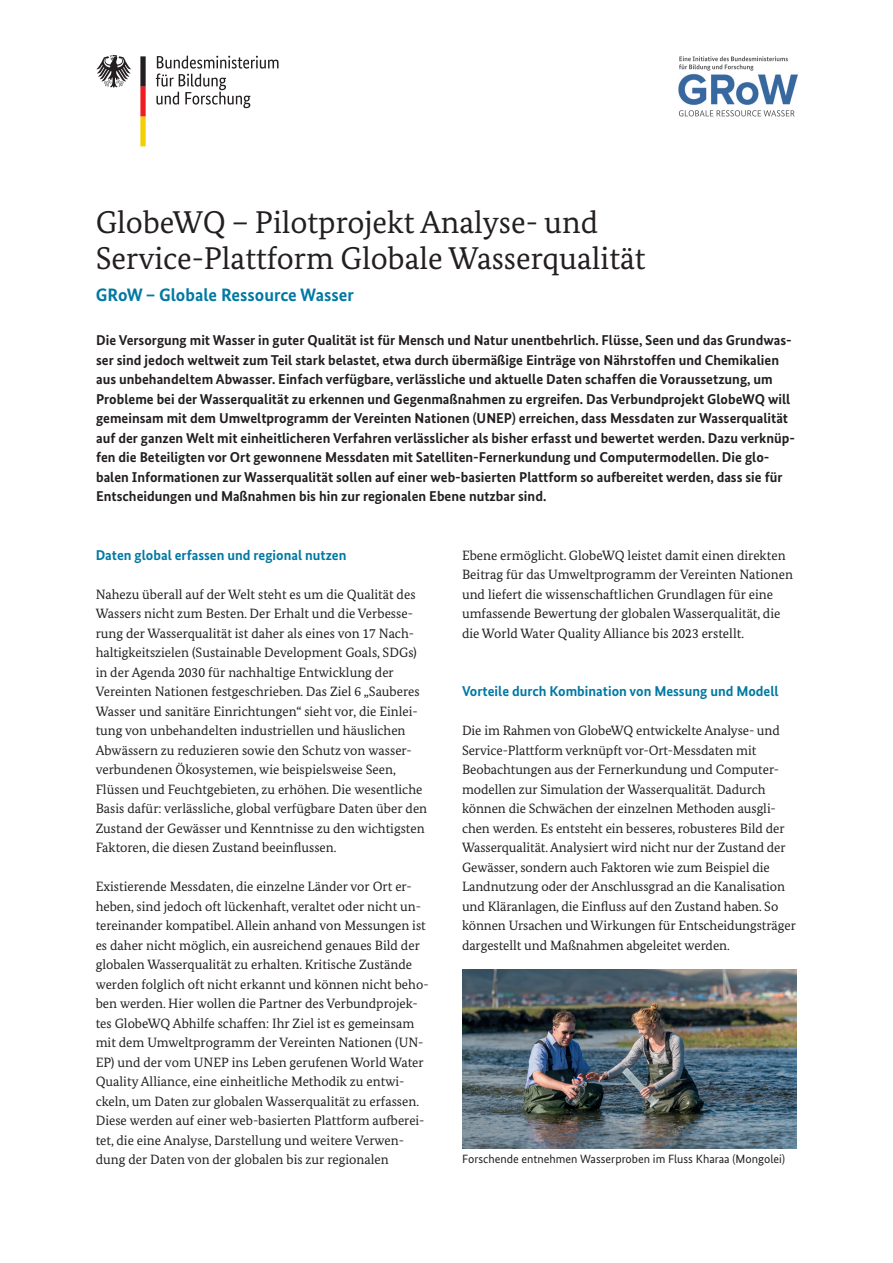
<style>
.page{position:relative;width:893px;height:1263px;background:#fff}
.page>*{position:absolute;margin:0;border:0;box-sizing:border-box;transform-origin:0 0}
.Headline{font:31.5px/36px "Bundes Serif";color:#231f20}
.Headline-2{font:700 18px "Bundes Sans";color:#0079a3}
.Vorspann{font:700 14.25px/19.5px "Bundes Sans";color:#231f20}
.Zwischentitel{font:700 14.25px "Bundes Sans";color:#0079a3}
.Fließtext{font:13.5px/19.5px "Bundes Serif";color:#231f20}
.Abb{font:12px "Bundes Sans";color:#231f20}
</style>
<div class="page">
<svg style="left:156px;top:56px;width:122px;height:52px"></svg>
<svg style="left:96px;top:55px;width:35px;height:33px"></svg>
<svg style="left:140px;top:56px;width:6px;height:90px"></svg>
<img style="left:462px;top:969px;width:335px;height:179px">
<svg style="left:679px;top:110px;width:116px;height:6px"></svg>
<svg style="left:679px;top:56px;width:109px;height:15px"></svg>
<img style="left:678px;top:73px;width:120px;height:32px">
<h1 class="Headline" style="left:96px;top:204px;width:551px">GlobeWQ – Pilotprojekt Analyse- und<br>Service-Plattform Globale Wasserqualität</h1>
<h1 class="Headline-2" style="left:96px;top:284px;width:260px">GRoW – Globale Ressource Wasser</h1>
<p class="Vorspann" style="left:96px;top:330px;width:700px">Die Versorgung mit Wasser in guter Qualität ist für Mensch und Natur unentbehrlich. Flüsse, Seen und das Grundwas&shy;ser sind jedoch weltweit zum Teil stark belastet, etwa durch übermäßige Einträge von Nährstoffen und Chemikalien aus unbehandeltem Abwasser. Einfach verfügbare, verlässliche und aktuelle Daten schaffen die Voraussetzung, um Probleme bei der Wasserqualität zu erkennen und Gegenmaßnahmen zu ergreifen. Das Verbundprojekt GlobeWQ will gemeinsam mit dem Umweltprogramm der Vereinten Nationen (UNEP) erreichen, dass Messdaten zur Wasserqualität auf der ganzen Welt mit einheitlicheren Verfahren verlässlicher als bisher erfasst und bewertet werden. Dazu verknüp&shy;fen die Beteiligten vor Ort gewonnene Messdaten mit Satelliten-Fernerkundung und Computermodellen. Die glo&shy;balen Informationen zur Wasserqualität sollen auf einer web-basierten Plattform so aufbereitet werden, dass sie für Entscheidungen und Maßnahmen bis hin zur regionalen Ebene nutzbar sind.</p>
<h3 class="Zwischentitel" style="left:96px;top:546px;width:252px">Daten global erfassen und regional nutzen</h3>
<p class="Fließtext" style="left:96px;top:584px;width:333px">Nahezu überall auf der Welt steht es um die Qualität des Wassers nicht zum Besten. Der Erhalt und die Verbesse&shy;rung der Wasserqualität ist daher als eines von 17 Nach&shy;haltigkeitszielen (Sustainable Development Goals, SDGs) in der Agenda 2030 für nachhaltige Entwicklung der Vereinten Nationen festgeschrieben. Das Ziel 6 „Sauberes Wasser und sanitäre Einrichtungen“ sieht vor, die Einlei&shy;tung von unbehandelten industriellen und häuslichen Abwässern zu reduzieren sowie den Schutz von wasser&shy;verbundenen Ökosystemen, wie beispielsweise Seen, Flüssen und Feuchtgebieten, zu erhöhen. Die wesentliche Basis dafür: verlässliche, global verfügbare Daten über den Zustand der Gewässer und Kenntnisse zu den wichtigsten Faktoren, die diesen Zustand beeinflussen.</p>
<p class="Fließtext" style="left:96px;top:877px;width:334px">Existierende Messdaten, die einzelne Länder vor Ort er&shy;heben, sind jedoch oft lückenhaft, veraltet oder nicht un&shy;tereinander kompatibel. Allein anhand von Messungen ist es daher nicht möglich, ein ausreichend genaues Bild der globalen Wasserqualität zu erhalten. Kritische Zustände werden folglich oft nicht erkannt und können nicht beho&shy;ben werden. Hier wollen die Partner des Verbundprojek&shy;tes GlobeWQ Abhilfe schaffen: Ihr Ziel ist es gemeinsam mit dem Umweltprogramm der Vereinten Nationen (UN-EP) und der vom UNEP ins Leben gerufenen World Water Quality Alliance, eine einheitliche Methodik zu entwi&shy;ckeln, um Daten zur globalen Wasserqualität zu erfassen.<br>Diese werden auf einer web-basierten Plattform aufberei&shy;tet, die eine Analyse, Darstellung und weitere Verwen&shy;dung der Daten von der globalen bis zur regionalen</p>
<p class="Fließtext" style="left:462px;top:545px;width:333px">Ebene ermöglicht. GlobeWQ leistet damit einen direkten Beitrag für das Umweltprogramm der Vereinten Nationen und liefert die wissenschaftlichen Grundlagen für eine umfassende Bewertung der globalen Wasserqualität, die die World Water Quality Alliance bis 2023 erstellt.</p>
<h3 class="Zwischentitel" style="left:462px;top:683px;width:318px">Vorteile durch Kombination von Messung und Modell</h3>
<p class="Fließtext" style="left:462px;top:721px;width:335px">Die im Rahmen von GlobeWQ entwickelte Analyse- und Service-Plattform verknüpft vor-Ort-Messdaten mit Beobachtungen aus der Fernerkundung und Computer&shy;modellen zur Simulation der Wasserqualität. Dadurch können die Schwächen der einzelnen Methoden ausgli&shy;chen werden. Es entsteht ein besseres, robusteres Bild der Wasserqualität. Analysiert wird nicht nur der Zustand der Gewässer, sondern auch Faktoren wie zum Beispiel die Landnutzung oder der Anschlussgrad an die Kanalisation und Kläranlagen, die Einfluss auf den Zustand haben. So können Ursachen und Wirkungen für Entscheidungsträger dargestellt und Maßnahmen abgeleitet werden.</p>
<p class="Abb" style="left:462px;top:1152px;width:325px">Forschende entnehmen Wasserproben im Fluss Kharaa (Mongolei)</p>
</div>
